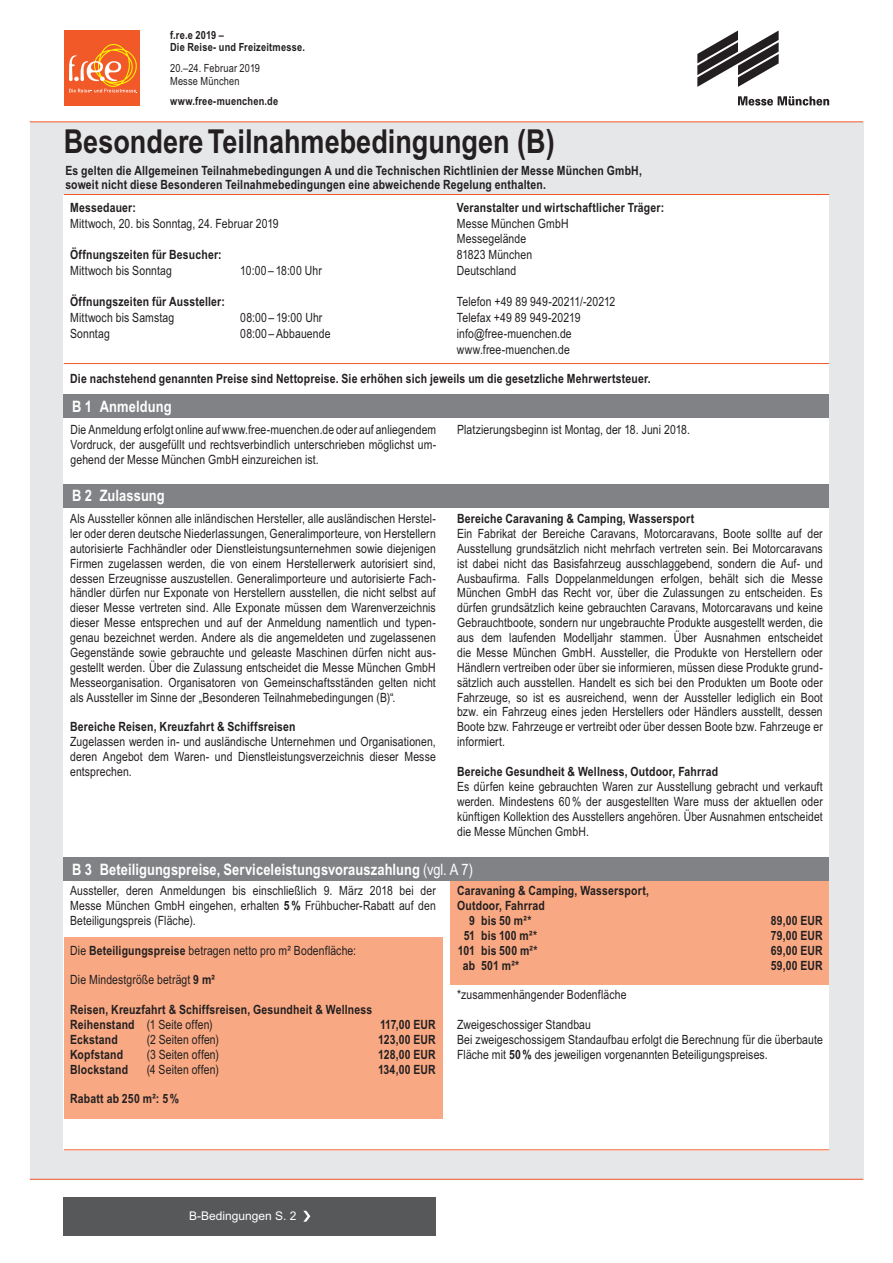
<style>
.page{position:relative;width:893px;height:1263px;background:#fff}
.page>*{position:absolute;margin:0;border:0;box-sizing:border-box;transform-origin:0 0}
.t1{font:700 33px "Arial Narrow";color:#231f20}
.t2{font:700 15.75px "Arial Narrow";letter-spacing:.005em;color:#fff}
.t3{font:12.75px/14.9px "Arial Narrow";letter-spacing:.01em;color:#231f20;text-align:justify}
.t4{font:700 12.75px/14.2px "Arial Narrow";letter-spacing:.015em;color:#231f20}
.t5{font:12px "Arial";color:#fff}
.t6{font:700 11.25px/12.8px "Arial Narrow";letter-spacing:.02em;color:#231f20}
.t7{font:11.25px/12.8px "Arial Narrow";letter-spacing:.015em;color:#231f20}
.s1{font-weight:400}
.s2{font-weight:700}
</style>
<div class="page">
<div style="left:30px;top:122px;width:833px;height:1057px;background:#e6e7e9"></div>
<hr style="left:30px;top:1179px;width:833px;height:1px;background:#f15929">
<div style="left:64px;top:194px;width:765px;height:956px;background:#fff"></div>
<hr style="left:30px;top:121px;width:833px;height:1px;background:#f15929">
<hr style="left:64px;top:1149px;width:765px;height:1px;background:#f15929">
<hr style="left:64px;top:194px;width:765px;height:1px;background:#f15929">
<svg style="left:738px;top:96px;width:91px;height:10px"></svg>
<svg style="left:697px;top:31px;width:82px;height:56px"></svg>
<hr style="left:64px;top:363px;width:765px;height:1px;background:#f15929">
<div style="left:64px;top:1197px;width:372px;height:38px;background:#57585a"></div>
<svg style="left:303px;top:1211px;width:7px;height:11px"></svg>
<div style="left:64px;top:395px;width:765px;height:23px;background:#808285"></div>
<div style="left:64px;top:484px;width:765px;height:23px;background:#808285"></div>
<div style="left:64px;top:937px;width:378px;height:181px;background:#f8a983"></div>
<div style="left:451px;top:880px;width:378px;height:104px;background:#f8a983"></div>
<div style="left:64px;top:857px;width:765px;height:23px;background:#808285"></div>
<div style="left:64px;top:30px;width:75px;height:75px;background:#f15929"></div>
<svg style="left:69px;top:44px;width:68px;height:49px"></svg>
<p class="t6" style="left:170px;top:28px;width:136px">f.re.e 2019 –<br>Die Reise- und Freizeitmesse.</p>
<p class="t7" style="left:170px;top:61px;width:92px">20.–24. Februar 2019<br>Messe München</p>
<p class="t6" style="left:170px;top:95px;width:110px">www.free-muenchen.de</p>
<h1 class="t1" style="left:64px;top:116px;width:492px">Besondere Teilnahmebedingungen (B)</h1>
<p class="t4" style="left:65px;top:162px;width:578px">Es gelten die Allgemeinen Teilnahmebedingungen A und die Technischen Richtlinien der Messe München GmbH, soweit nicht diese Besonderen Teilnahmebedingungen eine abweichende Regelung enthalten.</p>
<p class="t4" style="left:457px;top:200px;width:209px">Veranstalter und wirtschaftlicher Träger:</p>
<p class="t3" style="left:457px;top:215px;width:113px;line-height:15.8px;text-align:left">Messe München GmbH<br>Messegelände<br>81823 München<br>Deutschland</p>
<p class="t3" style="left:457px;top:294px;width:160px;line-height:15.8px;text-align:left">Telefon +49 89 949-20211/-20212<br>Telefax +49 89 949-20219 info@free-muenchen.de www.free-muenchen.de</p>
<p class="t4" style="left:70px;top:371px;width:582px">Die nachstehend genannten Preise sind Nettopreise. Sie erhöhen sich jeweils um die gesetzliche Mehrwertsteuer.</p>
<p class="t3" style="left:70px;top:421px;width:367px;text-align:left">Die Anmeldung erfolgt online auf www.free-muenchen.de oder auf anliegendem<br>Vordruck, der ausgefüllt und rechtsverbindlich unterschrieben möglichst um-- gehend der Messe München GmbH einzureichen ist.</p>
<p class="t3" style="left:457px;top:421px;width:235px">Platzierungsbeginn ist Montag, der 18. Juni 2018.</p>
<p class="t4" style="left:70px;top:200px;width:67px">Messedauer:</p>
<p class="t3" style="left:70px;top:215px;width:210px">Mittwoch, 20. bis Sonntag, 24. Februar 2019</p>
<p class="t4" style="left:70px;top:247px;width:153px">Öffnungszeiten für Besucher:</p>
<p class="t3" style="left:70px;top:262px;width:103px">Mittwoch bis Sonntag</p>
<p class="t3" style="left:240px;top:262px;width:83px">10:00 – 18:00 Uhr</p>
<p class="t4" style="left:70px;top:294px;width:156px">Öffnungszeiten für Aussteller:</p>
<p class="t3" style="left:70px;top:310px;width:106px">Mittwoch bis Samstag</p>
<p class="t3" style="left:240px;top:310px;width:84px">08:00 – 19:00 Uhr</p>
<p class="t3" style="left:70px;top:325px;width:41px">Sonntag</p>
<p class="t3" style="left:240px;top:325px;width:92px">08:00 –Abbauende</p>
<p class="t2" style="left:72px;top:395px;width:101px">B 1 Anmeldung</p>
<p class="t2" style="left:72px;top:484px;width:94px">B 2 Zulassung</p>
<p class="t3" style="left:70px;top:511px;width:367px">Als Aussteller können alle inländischen Hersteller, alle ausländischen Herstel&shy;ler oder deren deutsche Niederlassungen, Generalimporteure, von Herstellern autorisierte Fachhändler oder Dienstleistungsunternehmen sowie diejenigen Firmen zugelassen werden, die von einem Herstellerwerk autorisiert sind, dessen Erzeugnisse auszustellen. Generalimporteure und autorisierte Fach&shy;händler dürfen nur Exponate von Herstellern ausstellen, die nicht selbst auf dieser Messe vertreten sind. Alle Exponate müssen dem Warenverzeichnis dieser Messe entsprechen und auf der Anmeldung namentlich und typen&shy;genau bezeichnet werden. Andere als die angemeldeten und zugelassenen Gegenstände sowie gebrauchte und geleaste Maschinen dürfen nicht aus&shy;gestellt werden. Über die Zulassung entscheidet die Messe München GmbH Messeorganisation. Organisatoren von Gemeinschaftsständen gelten nicht als Aussteller im Sinne der „Besonderen Teilnahmebedingungen (B)“.</p>
<p class="t4" style="left:70px;top:719px;width:227px">Bereiche Reisen, Kreuzfahrt &amp; Schiffsreisen</p>
<p class="t3" style="left:70px;top:734px;width:367px">Zugelassen werden in- und ausländische Unternehmen und Organisationen, deren Angebot dem Waren- und Dienstleistungsverzeichnis dieser Messe entsprechen.</p>
<p class="t4" style="left:457px;top:511px;width:239px">Bereiche Caravaning &amp; Camping, Wassersport</p>
<p class="t3" style="left:457px;top:525px;width:367px">Ein Fabrikat der Bereiche Caravans, Motorcaravans, Boote sollte auf der Ausstellung grundsätzlich nicht mehrfach vertreten sein. Bei Motorcaravans ist dabei nicht das Basisfahrzeug ausschlaggebend, sondern die Auf- und Ausbaufirma. Falls Doppelanmeldungen erfolgen, behält sich die Messe München GmbH das Recht vor, über die Zulassungen zu entscheiden. Es dürfen grundsätzlich keine gebrauchten Caravans, Motorcaravans und keine Gebrauchtboote, sondern nur ungebrauchte Produkte ausgestellt werden, die aus dem laufenden Modelljahr stammen. Über Ausnahmen entscheidet die Messe München GmbH. Aussteller, die Produkte von Herstellern oder Händlern vertreiben oder über sie informieren, müssen diese Produkte grund&shy;sätzlich auch ausstellen. Handelt es sich bei den Produkten um Boote oder Fahrzeuge, so ist es ausreichend, wenn der Aussteller lediglich ein Boot bzw. ein Fahrzeug eines jeden Herstellers oder Händlers ausstellt, dessen Boote bzw. Fahrzeuge er vertreibt oder über dessen Boote bzw. Fahrzeuge er informiert.</p>
<p class="t4" style="left:457px;top:764px;width:263px">Bereiche Gesundheit &amp; Wellness, Outdoor, Fahrrad</p>
<p class="t3" style="left:457px;top:778px;width:367px">Es dürfen keine gebrauchten Waren zur Ausstellung gebracht und verkauft werden. Mindestens 60% der ausgestellten Ware muss der aktuellen oder künftigen Kollektion des Ausstellers angehören. Über Ausnahmen entscheidet die Messe München GmbH.</p>
<p class="t2" style="left:72px;top:857px;width:402px">B 3 Beteiligungspreise, Serviceleistungsvorauszahlung <span class="s1">(vgl. A 7)</span></p>
<p class="t4" style="left:457px;top:883px;width:193px">Caravaning &amp; Camping, Wassersport,</p>
<p class="t4" style="left:457px;top:898px;width:89px">Outdoor, Fahrrad</p>
<p class="t4" style="left:469px;top:913px;width:64px">9 bis 50 m²*</p>
<p class="t4" style="left:771px;top:913px;width:54px">89,00 EUR</p>
<p class="t4" style="left:464px;top:927px;width:75px">51 bis 100 m²*</p>
<p class="t4" style="left:771px;top:927px;width:53px">79,00 EUR</p>
<p class="t4" style="left:458px;top:942px;width:81px">101 bis 500 m²*</p>
<p class="t4" style="left:771px;top:942px;width:54px">69,00 EUR</p>
<p class="t4" style="left:463px;top:957px;width:58px">ab 501 m²*</p>
<p class="t4" style="left:771px;top:957px;width:54px">59,00 EUR</p>
<p class="t3" style="left:457px;top:987px;width:171px">*zusammenhängender Bodenfläche</p>
<p class="t3" style="left:457px;top:1017px;width:367px;text-align:left">Zweigeschossiger Standbau<br>Bei zweigeschossigem Standaufbau erfolgt die Berechnung für die überbaute<br>Fläche mit <span class="s2">50%</span> des jeweiligen vorgenannten Beteiligungspreises.</p>
<p class="t3" style="left:70px;top:883px;width:367px">Aussteller, deren Anmeldungen bis einschließlich 9. März 2018 bei der Messe München GmbH eingehen, erhalten <span class="s2">5%</span> Frühbucher-Rabatt auf den Beteiligungspreis (Fläche).</p>
<p class="t3" style="left:70px;top:942px;width:288px">Die <span class="s2">Beteiligungspreise</span> betragen netto pro m² Bodenfläche:</p>
<p class="t3" style="left:70px;top:972px;width:146px">Die Mindestgröße beträgt <span class="s2">9 m²</span></p>
<p class="t4" style="left:70px;top:1002px;width:304px;line-height:14.9px">Reisen, Kreuzfahrt &amp; Schiffsreisen, Gesundheit &amp; Wellness<br>Reihenstand <span class="s1">(1 Seite offen)</span></p>
<p class="t4" style="left:380px;top:1017px;width:57px">117,00 EUR</p>
<p class="t4" style="left:70px;top:1032px;width:49px">Eckstand</p>
<p class="t3" style="left:147px;top:1031px;width:74px">(2 Seiten offen)</p>
<p class="t4" style="left:378px;top:1032px;width:59px">123,00 EUR</p>
<p class="t4" style="left:70px;top:1046px;width:55px">Kopfstand</p>
<p class="t3" style="left:147px;top:1046px;width:74px">(3 Seiten offen)</p>
<p class="t4" style="left:378px;top:1046px;width:59px">128,00 EUR</p>
<p class="t4" style="left:70px;top:1061px;width:59px">Blockstand</p>
<p class="t3" style="left:147px;top:1061px;width:74px">(4 Seiten offen)</p>
<p class="t4" style="left:378px;top:1061px;width:59px">134,00 EUR</p>
<p class="t4" style="left:70px;top:1091px;width:110px">Rabatt ab 250 m²: 5%</p>
<p class="t5" style="left:189px;top:1208px;width:109px">B-Bedingungen S. 2</p>
</div>
